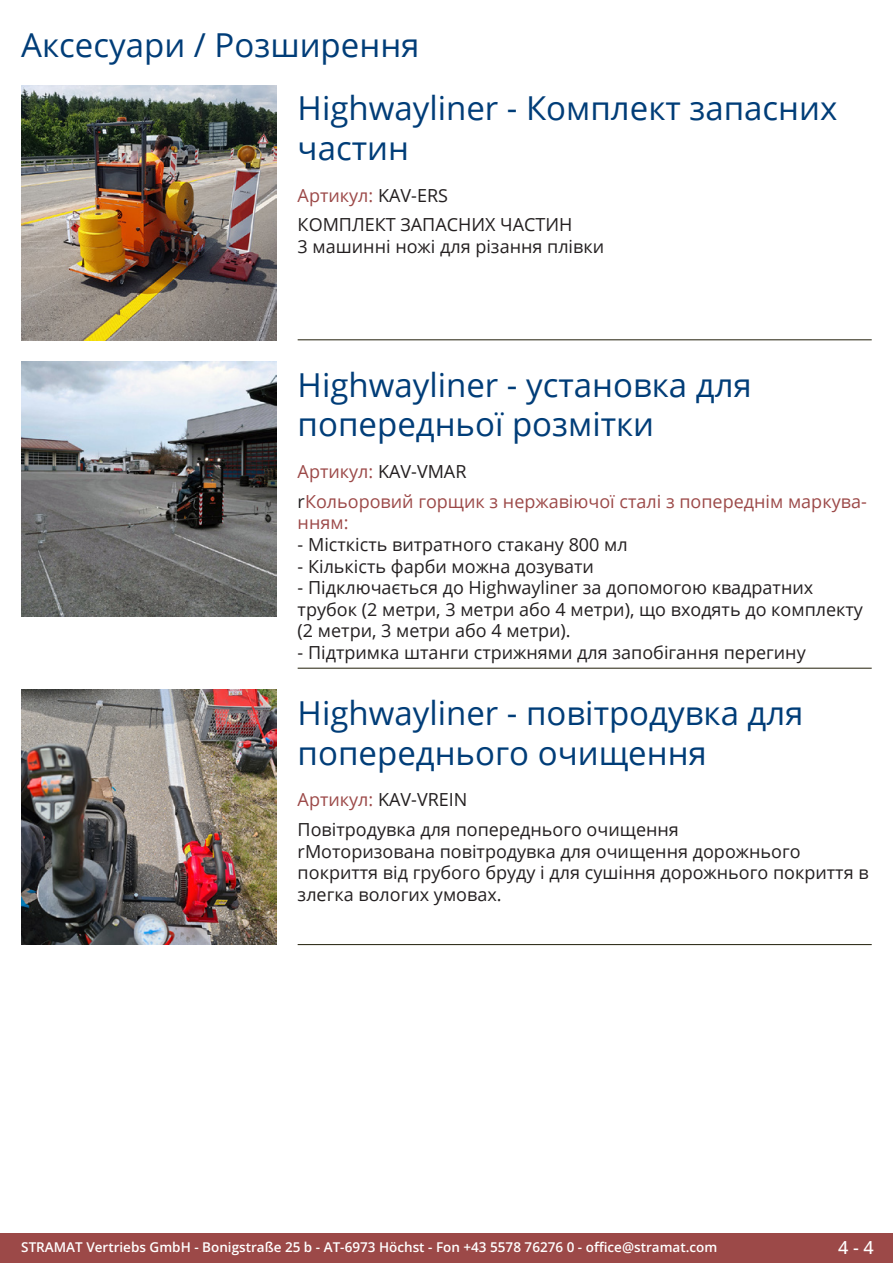
<style>
.page{position:relative;width:893px;height:1263px;background:#fff}
.page>*{position:absolute;margin:0;border:0;box-sizing:border-box;transform-origin:0 0}
.Produkttitel{font:33px/39.6px "Open Sans";color:#003d78}
.RastTitel{font:33px "Open Sans";color:#003d78}
.Beschreibung_Text{font:18px/21.6px "Open Sans";color:#231f20}
.Beschreibung_Text-2{font:18px/21.6px "Open Sans";color:#9c4948}
.TechDaten_Überschrif{font:18px "Open Sans";color:#9c4948}
.TechDaten_Überschrif-2{font:18px "Open Sans";color:#231f20}
.t1{font:500 18px "Open Sans";color:#fff}
.t2{font:600 13.5px "Open Sans";color:#fff}
.s1{color:#231f20}
.s2{color:#9c4948}
</style>
<div class="page">
<div style="left:0;top:1233px;width:893px;height:30px;background:#9c4948"></div>
<hr style="left:298px;top:340px;width:574px;height:1px;background:#201d08">
<hr style="left:298px;top:668px;width:574px;height:1px;background:#201d08">
<hr style="left:298px;top:944px;width:574px;height:1px;background:#201d08">
<img style="left:21px;top:85px;width:255px;height:255px">
<img style="left:21px;top:361px;width:255px;height:256px">
<img style="left:21px;top:690px;width:255px;height:255px">
<p class="RastTitel" style="left:21px;top:22px;width:400px">Аксесуари / Розширення</p>
<p class="Produkttitel" style="left:298px;top:88px;width:541px">Highwayliner - Комплект запасних частин</p>
<p class="TechDaten_Überschrif" style="left:298px;top:183px;width:152px">Артикул: <span class="s1">KAV-ERS</span></p>
<p class="Beschreibung_Text" style="left:298px;top:214px;width:308px">КОМПЛЕКТ ЗАПАСНИХ ЧАСТИН<br>3 машинні ножі для різання плівки</p>
<p class="Produkttitel" style="left:298px;top:364px;width:456px">Highwayliner - установка для попередньої розмітки</p>
<p class="TechDaten_Überschrif" style="left:298px;top:459px;width:170px">Артикул: <span class="s1">KAV-VMAR</span></p>
<p class="Beschreibung_Text-2" style="left:298px;top:490px;width:569px"><span class="s1">r</span>Кольоровий горщик з нержавіючої сталі з попереднім маркува&shy;нням:</p>
<p class="Beschreibung_Text" style="left:298px;top:533px;width:332px">- Місткість витратного стакану 800 мл</p>
<p class="Beschreibung_Text" style="left:298px;top:555px;width:298px">- Кількість фарби можна дозувати</p>
<p class="Beschreibung_Text" style="left:298px;top:576px;width:567px">- Підключається до Highwayliner за допомогою квадратних трубок (2 метри, 3 метри або 4 метри), що входять до комплекту (2 метри, 3 метри або 4 метри).</p>
<p class="Beschreibung_Text" style="left:298px;top:641px;width:510px">- Підтримка штанги стрижнями для запобігання перегину</p>
<p class="Produkttitel" style="left:298px;top:692px;width:507px">Highwayliner - повітродувка для попереднього очищення</p>
<p class="TechDaten_Überschrif-2" style="left:298px;top:787px;width:171px"><span class="s2">Артикул:</span> KAV-VREIN</p>
<p class="Beschreibung_Text" style="left:298px;top:818px;width:572px">Повітродувка для попереднього очищення<br>rМоторизована повітродувка для очищення дорожнього покриття від грубого бруду і для сушіння дорожнього покриття в злегка вологих умовах.</p>
<p class="t2" style="left:21px;top:1238px;width:698px">STRAMAT Vertriebs GmbH - Bonigstraße 25 b - AT-6973 Höchst - Fon +43 5578 76276 0 - office@stramat.com</p>
<p class="t1" style="left:838px;top:1234px;width:37px">4 - 4</p>
</div>
